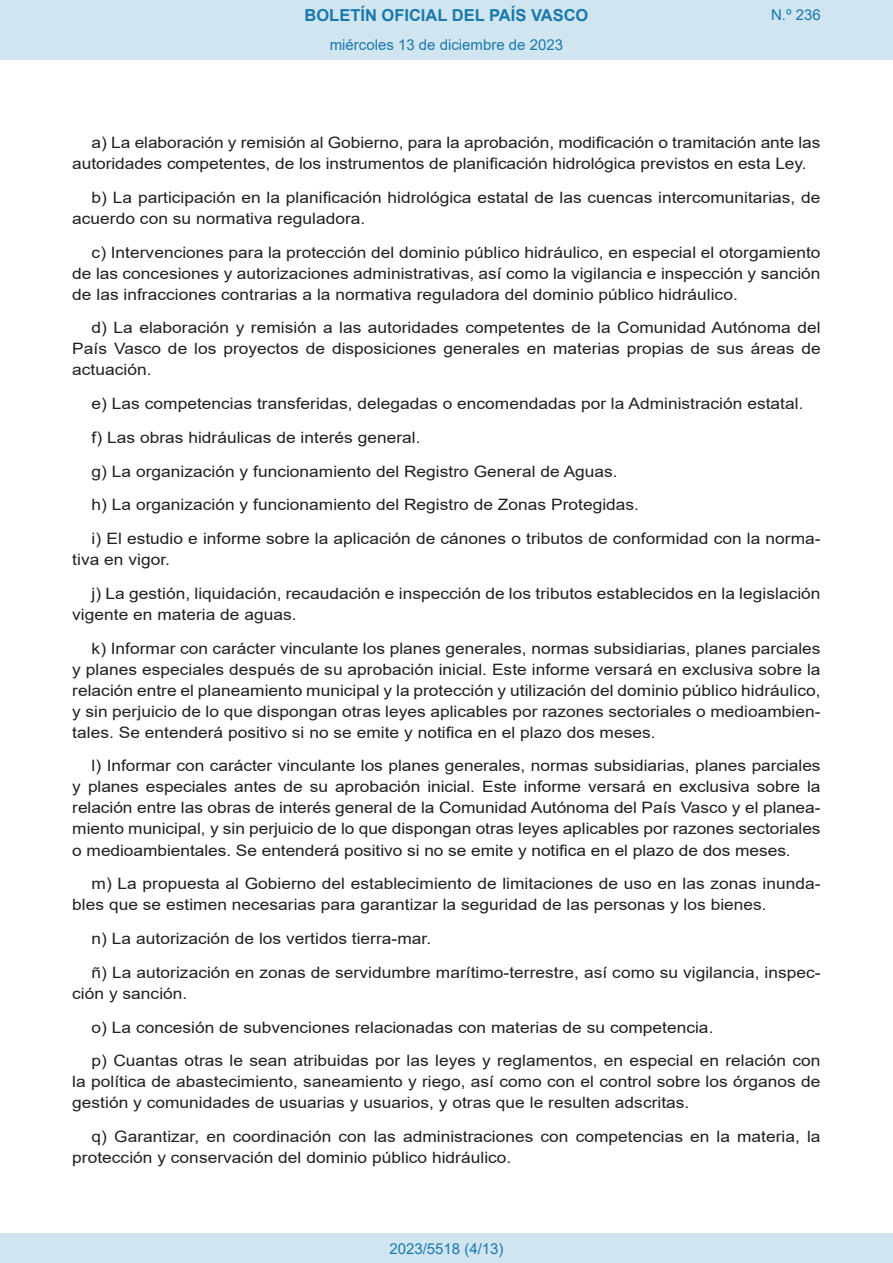
<style>
.page{position:relative;width:893px;height:1263px;background:#fff}
.page>*{position:absolute;margin:0;border:0;box-sizing:border-box;transform-origin:0 0}
.t1{font:700 16.5px "Arial";color:#1879ad}
.BOPVDetalle{font:15.6px/21px "Arial";color:#231f20;scale:1.11 1}
.Paginacion_Centro{font:15px "Arial";color:#1879ad}
</style>
<div class="page">
<div style="left:0;top:0;width:893px;height:60px;background:#d0e5f0"></div>
<div style="left:0;top:1233px;width:893px;height:30px;background:#d0e5f0"></div>
<p class="t1" style="left:305px;top:3px;width:285px">BOLETÍN OFICIAL DEL PAÍS VASCO</p>
<p class="Paginacion_Centro" style="left:330px;top:35px;width:235px">miércoles 13 de diciembre de 2023</p>
<p class="Paginacion_Centro" style="left:771px;top:5px;width:51px">N.º 236</p>
<p class="BOPVDetalle" style="left:72px;top:132px;width:676px;text-indent:19px">a) La elaboración y remisión al Gobierno, para la aprobación, modificación o tramitación ante las autoridades competentes, de los instrumentos de planificación hidrológica previstos en esta Ley.</p>
<p class="BOPVDetalle" style="left:72px;top:187px;width:676px;text-indent:19px">b) La participación en la planificación hidrológica estatal de las cuencas intercomunitarias, de acuerdo con su normativa reguladora.</p>
<p class="BOPVDetalle" style="left:72px;top:242px;width:676px;text-align:justify;text-indent:19px">c) Intervenciones para la protección del dominio público hidráulico, en especial el otorgamiento de las concesiones y autorizaciones administrativas, así como la vigilancia e inspección y sanción de las infracciones contrarias a la normativa reguladora del dominio público hidráulico.</p>
<p class="BOPVDetalle" style="left:72px;top:317px;width:676px;text-align:justify;text-indent:19px">d) La elaboración y remisión a las autoridades competentes de la Comunidad Autónoma del País Vasco de los proyectos de disposiciones generales en materias propias de sus áreas de actuación.</p>
<p class="BOPVDetalle" style="left:92px;top:393px;width:643px">e) Las competencias transferidas, delegadas o encomendadas por la Administración estatal.</p>
<p class="BOPVDetalle" style="left:92px;top:427px;width:298px">f) Las obras hidráulicas de interés general.</p>
<p class="BOPVDetalle" style="left:92px;top:461px;width:475px">g) La organización y funcionamiento del Registro General de Aguas.</p>
<p class="BOPVDetalle" style="left:92px;top:494px;width:495px">h) La organización y funcionamiento del Registro de Zonas Protegidas.</p>
<p class="BOPVDetalle" style="left:72px;top:528px;width:676px;text-indent:19px">i) El estudio e informe sobre la aplicación de cánones o tributos de conformidad con la norma&shy;tiva en vigor.</p>
<p class="BOPVDetalle" style="left:72px;top:583px;width:676px;text-indent:19px">j) La gestión, liquidación, recaudación e inspección de los tributos establecidos en la legislación vigente en materia de aguas.</p>
<p class="BOPVDetalle" style="left:72px;top:638px;width:676px;text-align:justify;text-indent:19px">k) Informar con carácter vinculante los planes generales, normas subsidiarias, planes parciales y planes especiales después de su aprobación inicial. Este informe versará en exclusiva sobre la relación entre el planeamiento municipal y la protección y utilización del dominio público hidráulico, y sin perjuicio de lo que dispongan otras leyes aplicables por razones sectoriales o medioambien&shy;tales. Se entenderá positivo si no se emite y notifica en el plazo dos meses.</p>
<p class="BOPVDetalle" style="left:72px;top:755px;width:676px;text-align:justify;text-indent:19px">l) Informar con carácter vinculante los planes generales, normas subsidiarias, planes parciales y planes especiales antes de su aprobación inicial. Este informe versará en exclusiva sobre la relación entre las obras de interés general de la Comunidad Autónoma del País Vasco y el planea&shy;miento municipal, y sin perjuicio de lo que dispongan otras leyes aplicables por razones sectoriales o medioambientales. Se entenderá positivo si no se emite y notifica en el plazo de dos meses.</p>
<p class="BOPVDetalle" style="left:72px;top:873px;width:676px;text-indent:19px">m) La propuesta al Gobierno del establecimiento de limitaciones de uso en las zonas inunda&shy;bles que se estimen necesarias para garantizar la seguridad de las personas y los bienes.</p>
<p class="BOPVDetalle" style="left:92px;top:928px;width:307px">n) La autorización de los vertidos tierra-mar.</p>
<p class="BOPVDetalle" style="left:72px;top:962px;width:676px;text-indent:19px">ñ) La autorización en zonas de servidumbre marítimo-terrestre, así como su vigilancia, inspec&shy;ción y sanción.</p>
<p class="BOPVDetalle" style="left:92px;top:1016px;width:562px">o) La concesión de subvenciones relacionadas con materias de su competencia.</p>
<p class="BOPVDetalle" style="left:72px;top:1050px;width:676px;text-align:justify;text-indent:19px">p) Cuantas otras le sean atribuidas por las leyes y reglamentos, en especial en relación con la política de abastecimiento, saneamiento y riego, así como con el control sobre los órganos de gestión y comunidades de usuarias y usuarios, y otras que le resulten adscritas.</p>
<p class="BOPVDetalle" style="left:72px;top:1126px;width:676px;text-indent:19px">q) Garantizar, en coordinación con las administraciones con competencias en la materia, la protección y conservación del dominio público hidráulico.</p>
<p class="Paginacion_Centro" style="left:389px;top:1238px;width:116px">2023/5518 (4/13)</p>
</div>
